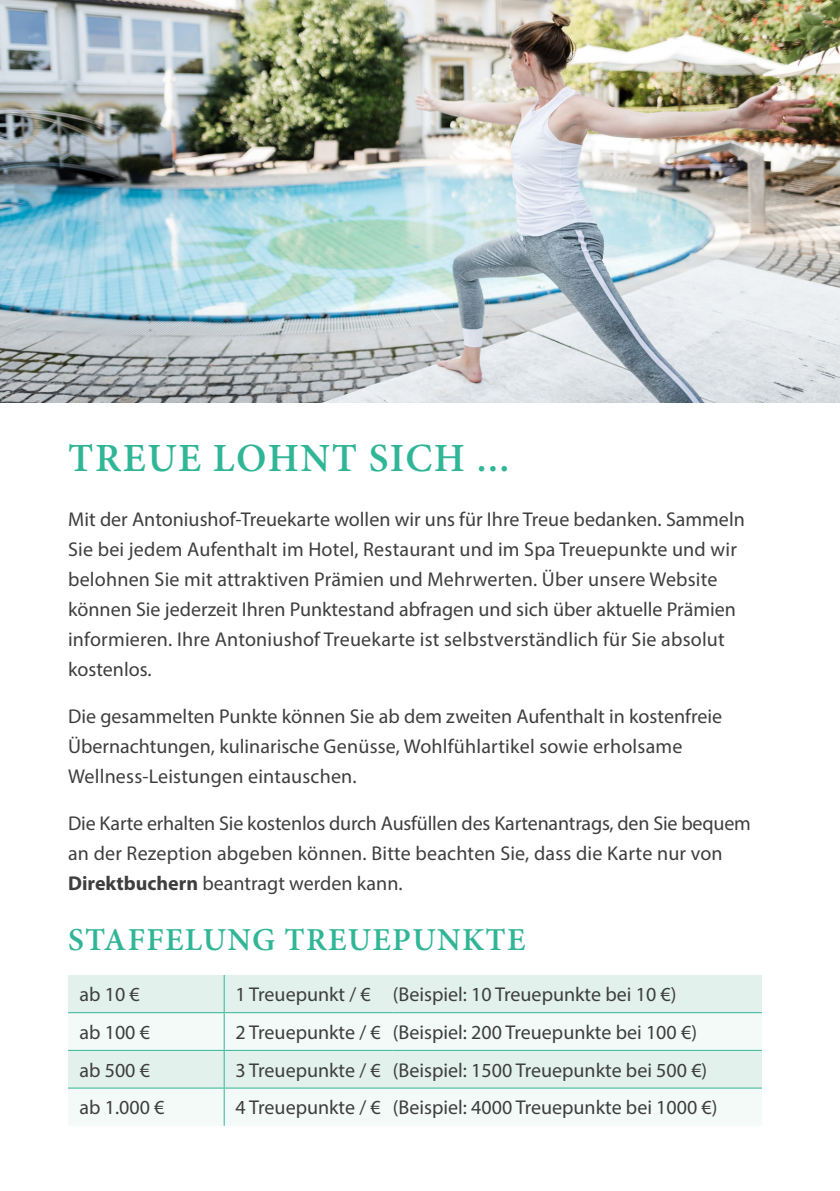
<style>
.page{position:relative;width:840px;height:1191px;background:#fff}
.page>*{position:absolute;margin:0;border:0;box-sizing:border-box;transform-origin:0 0}
.t1{font:600 40px "Minion Pro";letter-spacing:.04em;color:#30b696}
.t2{font:600 32px "Minion Pro";letter-spacing:.04em;color:#30b696}
.t3{font:20px/30px "Myriad Pro";color:#3e3e3f}
.s1{font-weight:700}
</style>
<div class="page">
<img style="left:0;top:0;width:839px;height:403px">
<div style="left:68px;top:975px;width:693px;height:37px;background:#e2f1eb"></div>
<svg style="left:68px;top:1013px;width:693px;height:112px;fill:#f4faf8"></svg>
<hr style="left:223px;top:975px;width:1px;height:37px;background:#30b696">
<hr style="left:68px;top:1012px;width:156px;height:1px;background:#30b696">
<hr style="left:224px;top:1012px;width:168px;height:1px;background:#30b696">
<hr style="left:223px;top:1013px;width:1px;height:37px;background:#30b696">
<hr style="left:392px;top:1012px;width:369px;height:1px;background:#30b696">
<hr style="left:68px;top:1050px;width:156px;height:1px;background:#30b696">
<hr style="left:224px;top:1050px;width:168px;height:1px;background:#30b696">
<hr style="left:223px;top:1050px;width:1px;height:37px;background:#30b696">
<hr style="left:392px;top:1050px;width:369px;height:1px;background:#30b696">
<hr style="left:68px;top:1087px;width:156px;height:1px;background:#30b696">
<hr style="left:224px;top:1087px;width:168px;height:1px;background:#30b696">
<hr style="left:223px;top:1088px;width:1px;height:37px;background:#30b696">
<hr style="left:392px;top:1087px;width:369px;height:1px;background:#30b696">
<h1 class="t1" style="left:68px;top:430px;width:442px">TREUE LOHNT SICH ...</h1>
<p class="t3" style="left:68px;top:504px;width:677px">Mit der Antoniushof-Treuekarte wollen wir uns für Ihre Treue bedanken. Sammeln Sie bei jedem Aufenthalt im Hotel, Restaurant und im Spa Treuepunkte und wir belohnen Sie mit attraktiven Prämien und Mehrwerten. Über unsere Website können Sie jederzeit Ihren Punktestand abfragen und sich über aktuelle Prämien informieren. Ihre Antoniushof Treuekarte ist selbstverständlich für Sie absolut kostenlos.</p>
<p class="t3" style="left:68px;top:701px;width:655px">Die gesammelten Punkte können Sie ab dem zweiten Aufenthalt in kostenfreie<br>Übernachtungen, kulinarische Genüsse, Wohlfühlartikel sowie erholsame<br>Wellness-Leistungen eintauschen.</p>
<p class="t3" style="left:68px;top:808px;width:684px">Die Karte erhalten Sie kostenlos durch Ausfüllen des Kartenantrags, den Sie bequem an der Rezeption abgeben können. Bitte beachten Sie, dass die Karte nur von<br><span class="s1">Direktbuchern</span> beantragt werden kann.</p>
<h2 class="t2" style="left:68px;top:917px;width:458px">STAFFELUNG TREUEPUNKTE</h2>
<p class="t3" style="left:79px;top:979px;width:62px">ab 10 €</p>
<p class="t3" style="left:235px;top:979px;width:442px">1 Treuepunkt / € (Beispiel: 10 Treuepunkte bei 10 €)</p>
<p class="t3" style="left:79px;top:1017px;width:72px">ab 100 €</p>
<p class="t3" style="left:235px;top:1017px;width:462px">2 Treuepunkte / € (Beispiel: 200 Treuepunkte bei 100 €)</p>
<p class="t3" style="left:79px;top:1054px;width:72px">ab 500 €</p>
<p class="t3" style="left:235px;top:1054px;width:473px">3 Treuepunkte / € (Beispiel: 1500 Treuepunkte bei 500 €)</p>
<p class="t3" style="left:79px;top:1092px;width:86px">ab 1.000 €</p>
<p class="t3" style="left:235px;top:1092px;width:483px">4 Treuepunkte / € (Beispiel: 4000 Treuepunkte bei 1000 €)</p>
</div>
